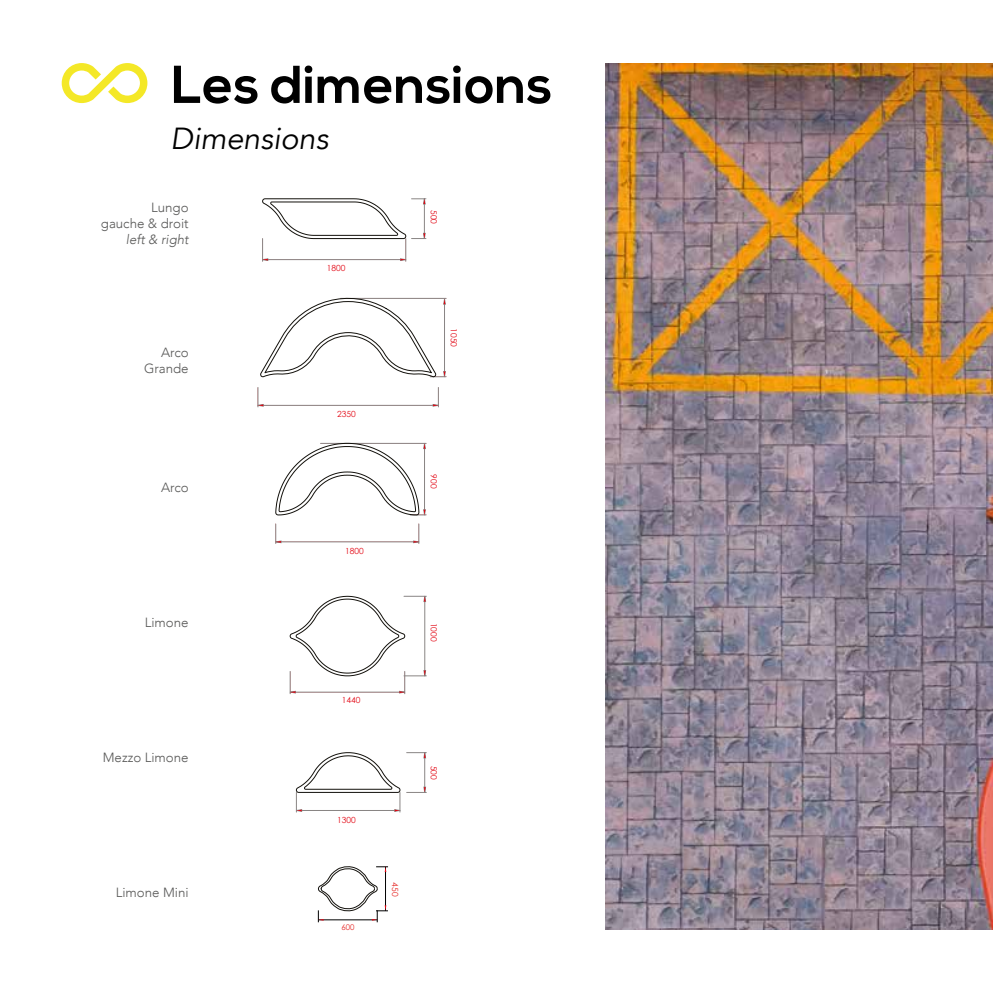
<style>
.page{position:relative;width:993px;height:993px;background:#fff}
.page>*{position:absolute;margin:0;border:0;box-sizing:border-box;transform-origin:0 0}
.t1{font:700 53.2px "Nexa";color:#000}
.t2{font:italic 30.45px "Avenir";color:#000}
.t3{font:300 13.3px/15.9px "Avenir";color:#575756;text-align:right}
.t4{font:italic 300 13.3px "Avenir";color:#575756}
.t5{font:8.4px "Century Gothic";color:#e30613}
.t6{font:8.4px "Century Gothic";color:#e52421}
.t7{font:7.88px "Century Gothic";color:#e52421}
</style>
<div class="page">
<img style="left:605px;top:63px;width:387px;height:866px">
<svg style="left:62px;top:63px;width:85px;height:40px"></svg>
<svg style="left:406px;top:752px;width:20px;height:40px"></svg>
<hr style="left:276px;top:541px;width:143px;height:1px;background:#898584">
<svg style="left:275px;top:524px;width:6px;height:19px"></svg>
<svg style="left:413px;top:524px;width:6px;height:19px"></svg>
<hr style="left:258px;top:405px;width:180px;height:1px;background:#898584">
<svg style="left:257px;top:387px;width:6px;height:20px"></svg>
<svg style="left:432px;top:387px;width:7px;height:20px"></svg>
<svg style="left:260px;top:297px;width:186px;height:80px"></svg>
<svg style="left:289px;top:595px;width:137px;height:98px"></svg>
<svg style="left:275px;top:442px;width:151px;height:73px"></svg>
<svg style="left:296px;top:752px;width:104px;height:59px"></svg>
<svg style="left:262px;top:198px;width:164px;height:63px"></svg>
<svg style="left:318px;top:866px;width:70px;height:55px"></svg>
<h1 class="t1" style="left:171px;top:54px;width:382px">Les dimensions</h1>
<h2 class="t2" style="left:170px;top:121px;width:159px">Dimensions</h2>
<p class="t3" style="left:101px;top:199px;width:89px">Lungo<br>gauche &amp; droit</p>
<p class="t4" style="left:126px;top:231px;width:64px">left &amp; right</p>
<p class="t5" style="left:326px;top:262px;width:20px">1800</p>
<p class="t3" style="left:144px;top:344px;width:46px">Arco<br>Grande</p>
<p class="t3" style="left:161px;top:479px;width:29px">Arco</p>
<p class="t3" style="left:145px;top:614px;width:45px">Limone</p>
<p class="t3" style="left:103px;top:749px;width:87px">Mezzo Limone</p>
<p class="t3" style="left:116px;top:884px;width:74px">Limone Mini</p>
<p class="t5" style="left:337px;top:408px;width:20px">2350</p>
<p class="t5" style="left:345px;top:545px;width:20px">1800</p>
<p class="t5" style="left:342px;top:694px;width:20px">1440</p>
<p class="t5" style="left:337px;top:814px;width:20px">1300</p>
<p class="t7" style="left:341px;top:921px;width:15px">600</p>
<p class="t6" style="left:400px;top:882px;width:15px;rotate:90deg">450</p>
<p class="t5" style="left:439px;top:210px;width:15px;rotate:90deg">500</p>
<p class="t5" style="left:458px;top:328px;width:20px;rotate:90deg">1050</p>
<p class="t5" style="left:439px;top:474px;width:15px;rotate:90deg">900</p>
<p class="t5" style="left:439px;top:622px;width:20px;rotate:90deg">1000</p>
<p class="t5" style="left:439px;top:765px;width:15px;rotate:90deg">500</p>
</div>
